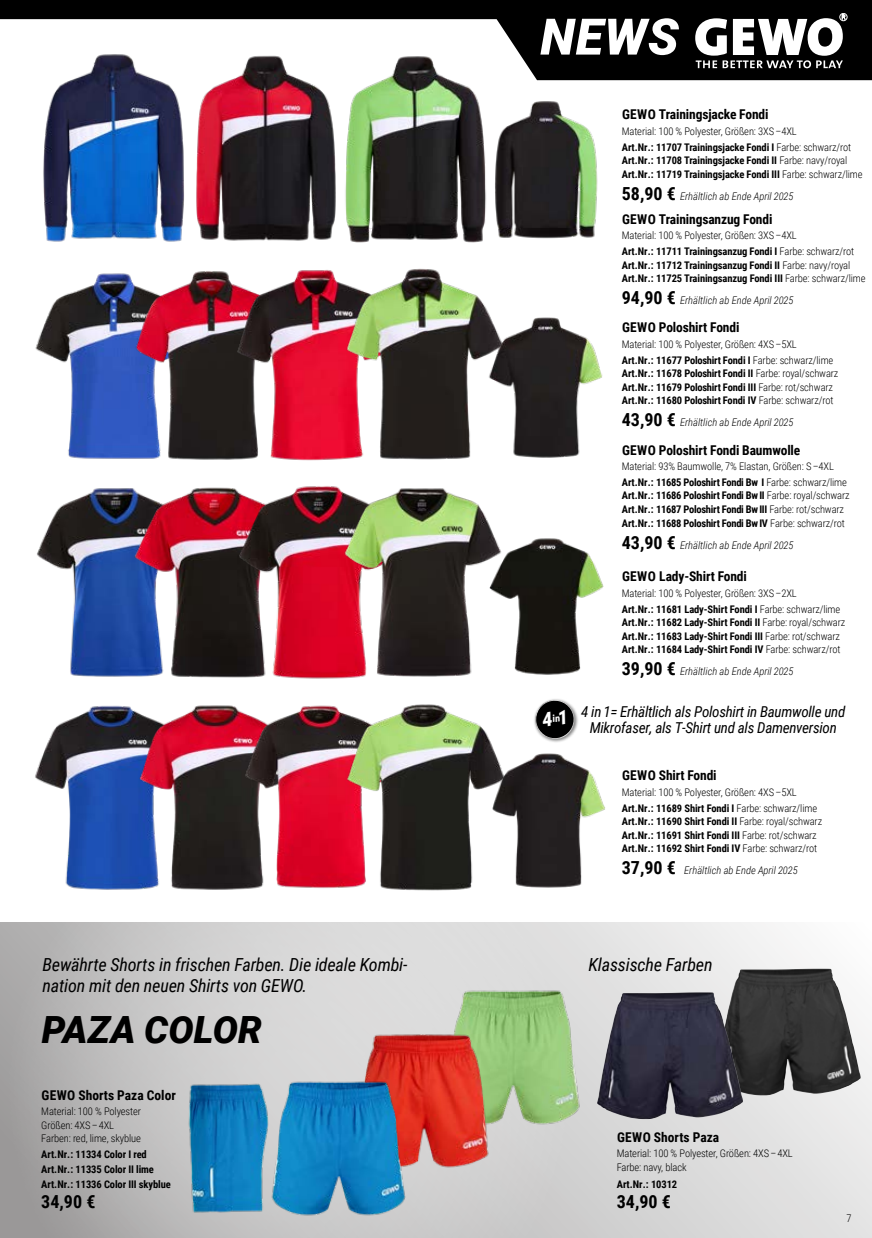
<style>
.page{position:relative;width:872px;height:1238px;background:#fff}
.page>*{position:absolute;margin:0;border:0;box-sizing:border-box;transform-origin:0 0}
.t1{font:italic 900 50.4px "Roboto";color:#fff}
.t2{font:italic 900 37.5px "Roboto";letter-spacing:.005em;color:#000}
.t3{font:italic 900 19.35px "Roboto";color:#fff;scale:.92 1}
.t4{font:italic 18px/21px "Roboto Condensed";letter-spacing:-.01em;color:#000}
.t5{font:700 18px "Roboto Condensed";color:#000}
.t6{font:italic 15px/16.5px "Roboto Condensed";letter-spacing:-.02em;color:#000;text-align:center}
.t7{font:700 13.5px "Roboto Condensed";letter-spacing:-.01em;color:#000}
.t8{font:700 10.5px/13.5px "Roboto Condensed";letter-spacing:-.01em;color:#000}
.t9{font:300 10.5px/15.6px "Roboto Condensed";letter-spacing:-.01em;color:#000}
.t10{font:italic 300 10.5px "Roboto Condensed";color:#000}
.s1{font-weight:700}
.s2{font-weight:300}
.s3{font-weight:700;font-style:normal;font-size:18px}
</style>
<div class="page">
<svg style="left:616px;top:922px;width:256px;height:315px"></svg>
<svg style="left:1px;top:922px;width:615px;height:315px;background:#c6c6c6"></svg>
<svg style="left:0;top:0;width:1px;height:1237px"></svg>
<img style="left:43px;top:80px;width:129px;height:162px">
<img style="left:172px;top:80px;width:150px;height:162px">
<img style="left:322px;top:80px;width:161px;height:163px">
<img style="left:37px;top:488px;width:79px;height:189px">
<img style="left:116px;top:487px;width:100px;height:191px">
<img style="left:216px;top:486px;width:108px;height:193px">
<img style="left:324px;top:486px;width:170px;height:193px">
<img style="left:35px;top:705px;width:85px;height:185px">
<img style="left:120px;top:705px;width:105px;height:185px">
<img style="left:225px;top:705px;width:105px;height:185px">
<img style="left:330px;top:704px;width:164px;height:187px">
<img style="left:35px;top:273px;width:79px;height:186px">
<img style="left:114px;top:271px;width:103px;height:189px">
<img style="left:217px;top:270px;width:107px;height:191px">
<img style="left:324px;top:268px;width:166px;height:192px">
<img style="left:482px;top:315px;width:121px;height:144px">
<img style="left:482px;top:99px;width:116px;height:142px">
<img style="left:480px;top:751px;width:125px;height:138px">
<img style="left:477px;top:536px;width:127px;height:142px">
<div style="left:533px;top:698px;width:46px;height:45px;background:#000;opacity:.5"></div>
<svg style="left:534px;top:698px;width:41px;height:42px"></svg>
<img style="left:438px;top:982px;width:148px;height:149px">
<img style="left:353px;top:1027px;width:142px;height:146px">
<img style="left:184px;top:1075px;width:80px;height:141px">
<img style="left:714px;top:968px;width:147px;height:127px">
<img style="left:597px;top:992px;width:146px;height:127px">
<img style="left:264px;top:1073px;width:143px;height:149px">
<svg style="left:0;top:0;width:872px;height:80px"></svg>
<div style="left:839px;top:13px;width:8px;height:8px;border:1px solid #fff;border-radius:50%"></div>
<svg style="left:695px;top:14px;width:151px;height:54px"></svg>
<h1 class="t1" style="left:540px;top:1px;width:140px">NEWS</h1>
<p class="t7" style="left:622px;top:105px;width:148px">GEWO Trainingsjacke Fondi</p>
<p class="t9" style="left:622px;top:123px;width:231px">Material: 100 % Polyester, Größen: 3XS –4XL<br><span class="s1">Art.Nr.: 11707 Trainingsjacke Fondi I</span> Farbe: schwarz/rot</p>
<p class="t8" style="left:622px;top:153px;width:242px">Art.Nr.: 11708 Trainingsjacke Fondi II <span class="s2">Farbe: navy/royal<br></span>Art.Nr.: 11719 Trainingsjacke Fondi III <span class="s2">Farbe: schwarz/lime</span></p>
<p class="t10" style="left:622px;top:188px;width:173px"><span class="s3">58,90 €</span> Erhältlich ab Ende April 2025</p>
<p class="t7" style="left:622px;top:209px;width:152px">GEWO Trainingsanzug Fondi</p>
<p class="t9" style="left:622px;top:227px;width:234px">Material: 100 % Polyester, Größen: 3XS –4XL<br><span class="s1">Art.Nr.: 11711 Trainingsanzug Fondi I</span> Farbe: schwarz/rot</p>
<p class="t8" style="left:622px;top:258px;width:245px">Art.Nr.: 11712 Trainingsanzug Fondi II <span class="s2">Farbe: navy/royal<br></span>Art.Nr.: 11725 Trainingsanzug Fondi III <span class="s2">Farbe: schwarz/lime</span></p>
<p class="t10" style="left:622px;top:293px;width:173px"><span class="s3">94,90 €</span> Erhältlich ab Ende April 2025</p>
<p class="t7" style="left:622px;top:318px;width:119px">GEWO Poloshirt Fondi</p>
<p class="t9" style="left:622px;top:336px;width:213px">Material: 100 % Polyester, Größen: 4XS –5XL<br><span class="s1">Art.Nr.: 11677 Poloshirt Fondi I</span> Farbe: schwarz/lime</p>
<p class="t8" style="left:622px;top:366px;width:218px">Art.Nr.: 11678 Poloshirt Fondi II <span class="s2">Farbe: royal/schwarz<br></span>Art.Nr.: 11679 Poloshirt Fondi III <span class="s2">Farbe: rot/schwarz<br></span>Art.Nr.: 11680 Poloshirt Fondi IV <span class="s2">Farbe: schwarz/rot</span></p>
<p class="t10" style="left:622px;top:415px;width:173px"><span class="s3">43,90 €</span> Erhältlich ab Ende April 2025</p>
<p class="t7" style="left:622px;top:440px;width:180px">GEWO Poloshirt Fondi Baumwolle</p>
<p class="t9" style="left:622px;top:458px;width:227px">Material: 93% Baumwolle, 7% Elastan, Größen: S –4XL<br><span class="s1">Art.Nr.: 11685 Poloshirt Fondi Bw I</span> Farbe: schwarz/lime</p>
<p class="t8" style="left:622px;top:488px;width:229px">Art.Nr.: 11686 Poloshirt Fondi Bw II <span class="s2">Farbe: royal/schwarz<br></span>Art.Nr.: 11687 Poloshirt Fondi Bw III <span class="s2">Farbe: rot/schwarz<br></span>Art.Nr.: 11688 Poloshirt Fondi Bw IV <span class="s2">Farbe: schwarz/rot</span></p>
<p class="t10" style="left:622px;top:537px;width:173px"><span class="s3">43,90 €</span> Erhältlich ab Ende April 2025</p>
<h3 class="t3" style="left:540px;top:707px;width:30px;rotate:-10deg">4<sup>in</sup>1</h3>
<p class="t7" style="left:622px;top:567px;width:126px">GEWO Lady-Shirt Fondi</p>
<p class="t9" style="left:622px;top:585px;width:220px">Material: 100 % Polyester, Größen: 3XS –2XL<br><span class="s1">Art.Nr.: 11681 Lady-Shirt Fondi I</span> Farbe: schwarz/lime</p>
<p class="t8" style="left:622px;top:615px;width:225px">Art.Nr.: 11682 Lady-Shirt Fondi II <span class="s2">Farbe: royal/schwarz<br></span>Art.Nr.: 11683 Lady-Shirt Fondi III <span class="s2">Farbe: rot/schwarz<br></span>Art.Nr.: 11684 Lady-Shirt Fondi IV <span class="s2">Farbe: schwarz/rot</span></p>
<p class="t10" style="left:622px;top:664px;width:173px"><span class="s3">39,90 €</span> Erhältlich ab Ende April 2025</p>
<h3 class="t6" style="left:581px;top:702px;width:266px">4 in 1= Erhältlich als Poloshirt in Baumwolle und<br>Mikrofaser, als T-Shirt und als Damenversion</h3>
<p class="t7" style="left:622px;top:766px;width:96px">GEWO Shirt Fondi</p>
<p class="t9" style="left:622px;top:784px;width:197px">Material: 100 % Polyester, Größen: 4XS –5XL<br><span class="s1">Art.Nr.: 11689 Shirt Fondi I</span> Farbe: schwarz/lime</p>
<p class="t8" style="left:622px;top:814px;width:202px">Art.Nr.: 11690 Shirt Fondi II <span class="s2">Farbe: royal/schwarz<br></span>Art.Nr.: 11691 Shirt Fondi III <span class="s2">Farbe: rot/schwarz<br></span>Art.Nr.: 11692 Shirt Fondi IV <span class="s2">Farbe: schwarz/rot</span></p>
<p class="t10" style="left:622px;top:863px;width:177px"><span class="s3">37,90 €</span> Erhältlich ab Ende April 2025</p>
<h3 class="t4" style="left:43px;top:953px;width:366px">Bewährte Shorts in frischen Farben. Die ideale Kombi&shy;nation mit den neuen Shirts von GEWO.</h3>
<h3 class="t4" style="left:588px;top:953px;width:126px">Klassische Farben</h3>
<h2 class="t2" style="left:42px;top:1002px;width:222px">PAZA COLOR</h2>
<p class="t7" style="left:42px;top:1085px;width:136px">GEWO Shorts Paza Color</p>
<p class="t9" style="left:41px;top:1104px;width:101px;line-height:13.5px">Material: 100 % Polyester<br>Größen: 4XS – 4XL<br>Farben: red, lime, skyblue</p>
<p class="t8" style="left:41px;top:1146px;width:131px;line-height:15px">Art.Nr.: 11334 Color I red<br>Art.Nr.: 11335 Color II lime<br>Art.Nr.: 11336 Color III skyblue</p>
<h3 class="t5" style="left:41px;top:1189px;width:56px">34,90 €</h3>
<p class="t7" style="left:617px;top:1127px;width:104px">GEWO Shorts Paza</p>
<p class="t9" style="left:617px;top:1146px;width:177px;line-height:13.5px">Material: 100 % Polyester, Größen: 4XS – 4XL<br>Farbe: navy, black</p>
<p class="t8" style="left:617px;top:1176px;width:62px">Art.Nr.: 10312</p>
<h3 class="t5" style="left:617px;top:1189px;width:56px">34,90 €</h3>
<p class="t9" style="left:846px;top:1210px;width:7px">7</p>
</div>
